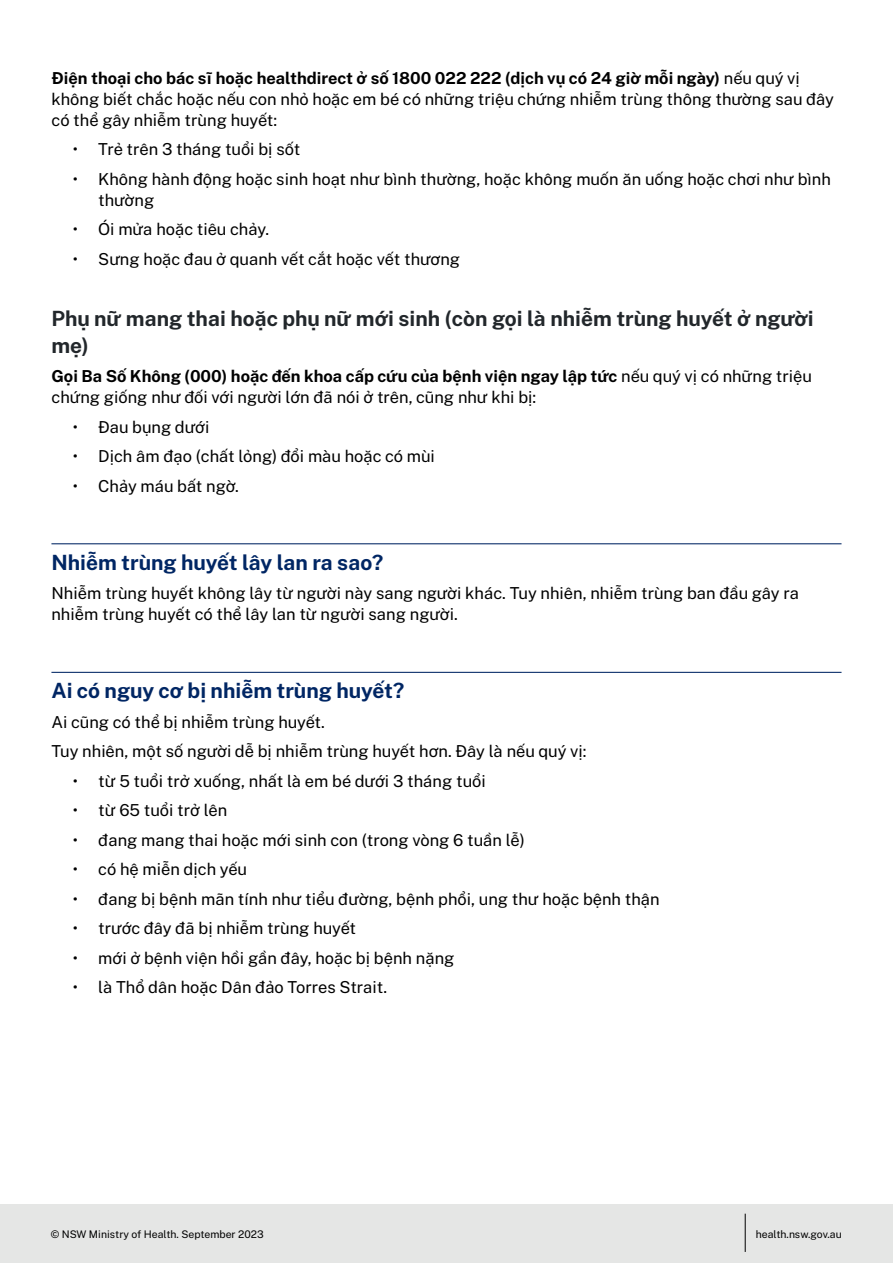
<style>
.page{position:relative;width:893px;height:1263px;background:#fff}
.page>*{position:absolute;margin:0;border:0;box-sizing:border-box;transform-origin:0 0}
.Subhead{font:700 21px/27px "Public Sans";color:#22272b}
.Head{font:700 21px "Public Sans";color:#002664}
.Body{font:16.5px/21px "Public Sans";color:#000}
.t1{font:10.5px "Public Sans";color:#000}
.s1{font-weight:700}
</style>
<div class="page">
<div style="left:0;top:1204px;width:893px;height:59px;background:#e5e6e5"></div>
<hr style="left:745px;top:1214px;width:1px;height:38px;background:#000">
<hr style="left:51px;top:543px;width:790px;height:1px;background:#002664">
<hr style="left:51px;top:672px;width:790px;height:1px;background:#002664">
<p class="Body" style="left:51px;top:66px;width:784px"><span class="s1">Điện thoại cho bác sĩ hoặc healthdirect ở số 1800 022 222 (dịch vụ có 24 giờ mỗi ngày)</span> nếu quý vị không biết chắc hoặc nếu con nhỏ hoặc em bé có những triệu chứng nhiễm trùng thông thường sau đây có thể gây nhiễm trùng huyết:</p>
<p class="Body" style="left:73px;top:138px;width:229px">• Trẻ trên 3 tháng tuổi bị sốt</p>
<p class="Body" style="left:98px;top:167px;width:734px;text-indent:-26px">• Không hành động hoặc sinh hoạt như bình thường, hoặc không muốn ăn uống hoặc chơi như bình thường</p>
<p class="Body" style="left:73px;top:218px;width:198px">• Ói mửa hoặc tiêu chảy.</p>
<p class="Body" style="left:73px;top:247px;width:389px">• Sưng hoặc đau ở quanh vết cắt hoặc vết thương</p>
<p class="Subhead" style="left:51px;top:303px;width:764px">Phụ nữ mang thai hoặc phụ nữ mới sinh (còn gọi là nhiễm trùng huyết ở người mẹ)</p>
<p class="Body" style="left:51px;top:365px;width:762px"><span class="s1">Gọi Ba Số Không (000) hoặc đến khoa cấp cứu của bệnh viện ngay lập tức</span> nếu quý vị có những triệu chứng giống như đối với người lớn đã nói ở trên, cũng như khi bị:</p>
<p class="Body" style="left:73px;top:415px;width:138px">• Đau bụng dưới</p>
<p class="Body" style="left:73px;top:445px;width:364px">• Dịch âm đạo (chất lỏng) đổi màu hoặc có mùi</p>
<p class="Body" style="left:73px;top:474px;width:168px">• Chảy máu bất ngờ.</p>
<p class="Head" style="left:51px;top:547px;width:333px">Nhiễm trùng huyết lây lan ra sao?</p>
<p class="Body" style="left:51px;top:582px;width:749px">Nhiễm trùng huyết không lây từ người này sang người khác. Tuy nhiên, nhiễm trùng ban đầu gây ra nhiễm trùng huyết có thể lây lan từ người sang người.</p>
<p class="Head" style="left:51px;top:675px;width:354px">Ai có nguy cơ bị nhiễm trùng huyết?</p>
<p class="Body" style="left:51px;top:710px;width:275px">Ai cũng có thể bị nhiễm trùng huyết.</p>
<p class="Body" style="left:51px;top:740px;width:536px">Tuy nhiên, một số người dễ bị nhiễm trùng huyết hơn. Đây là nếu quý vị:</p>
<p class="Body" style="left:73px;top:769px;width:414px">• từ 5 tuổi trở xuống, nhất là em bé dưới 3 tháng tuổi</p>
<p class="Body" style="left:73px;top:799px;width:156px">• từ 65 tuổi trở lên</p>
<p class="Body" style="left:73px;top:828px;width:454px">• đang mang thai hoặc mới sinh con (trong vòng 6 tuần lễ)</p>
<p class="Body" style="left:73px;top:858px;width:176px">• có hệ miễn dịch yếu</p>
<p class="Body" style="left:73px;top:887px;width:589px">• đang bị bệnh mãn tính như tiểu đường, bệnh phổi, ung thư hoặc bệnh thận</p>
<p class="Body" style="left:73px;top:917px;width:285px">• trước đây đã bị nhiễm trùng huyết</p>
<p class="Body" style="left:73px;top:946px;width:383px">• mới ở bệnh viện hồi gần đây, hoặc bị bệnh nặng</p>
<p class="Body" style="left:73px;top:976px;width:316px">• là Thổ dân hoặc Dân đảo Torres Strait.</p>
<p class="t1" style="left:51px;top:1226px;width:214px">© NSW Ministry of Health. September 2023</p>
<p class="t1" style="left:756px;top:1226px;width:87px">health.nsw.gov.au</p>
</div>
